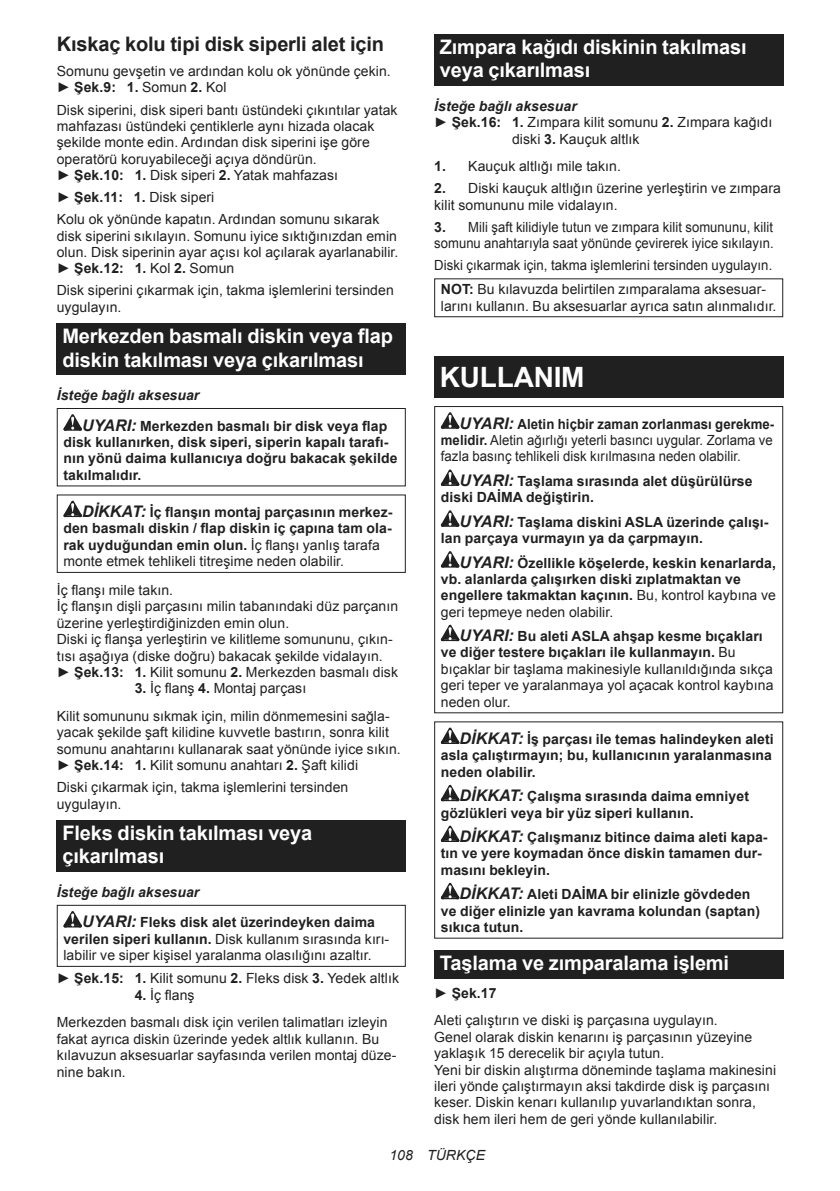
<style>
.page{position:relative;width:840px;height:1191px;background:#fff}
.page>*{position:absolute;margin:0;border:0;box-sizing:border-box;transform-origin:0 0}
.t1{font:700 28px "Arial";letter-spacing:-.01em;color:#fff}
.t2{font:700 20px/23.4px "Arial";letter-spacing:-.01em;color:#fff}
.t3{font:700 20px "Arial";letter-spacing:-.01em;color:#202020}
.t4{font:14px/16.4px "Arial";letter-spacing:.005em;color:#202020}
.t5{font:700 14px/16.4px "Arial";letter-spacing:.005em;color:#202020}
.t6{font:14px/16.4px "Arial";letter-spacing:.005em;color:#202020;text-align:center;scale:.94 1}
.t7{font:14px/16.4px "Arial";letter-spacing:.005em;color:#202020;scale:.93 1}
.t8{font:italic 700 14px "Arial";letter-spacing:.005em;color:#202020}
.t9{font:italic 14px "Arial";letter-spacing:.005em;color:#202020}
.s1{font-weight:700}
.s2{font-style:italic}
.s3{font-style:italic;font-size:16px}
.s4{font-weight:400}
.s5{font-weight:700;font-style:italic;font-size:16px}
</style>
<div class="page">
<div style="left:57px;top:323px;width:348px;height:52px;background:#202020"></div>
<svg style="left:63px;top:414px;width:19px;height:16px"></svg>
<div style="left:57px;top:408px;width:348px;height:78px;border:1px solid #202020"></div>
<svg style="left:63px;top:501px;width:19px;height:16px"></svg>
<div style="left:57px;top:494px;width:348px;height:79px;border:1px solid #202020"></div>
<div style="left:57px;top:820px;width:348px;height:52px;background:#202020"></div>
<svg style="left:63px;top:911px;width:19px;height:16px"></svg>
<div style="left:57px;top:904px;width:348px;height:63px;border:1px solid #202020"></div>
<div style="left:434px;top:34px;width:348px;height:52px;background:#202020"></div>
<div style="left:434px;top:278px;width:348px;height:39px;border:1px solid #202020"></div>
<div style="left:434px;top:357px;width:348px;height:41px;background:#202020"></div>
<svg style="left:440px;top:412px;width:19px;height:16px"></svg>
<svg style="left:440px;top:469px;width:19px;height:17px"></svg>
<svg style="left:440px;top:510px;width:19px;height:16px"></svg>
<svg style="left:440px;top:551px;width:19px;height:16px"></svg>
<svg style="left:440px;top:624px;width:19px;height:17px"></svg>
<div style="left:434px;top:406px;width:348px;height:307px;border:1px solid #202020"></div>
<svg style="left:440px;top:727px;width:19px;height:17px"></svg>
<svg style="left:440px;top:785px;width:19px;height:16px"></svg>
<svg style="left:440px;top:825px;width:19px;height:17px"></svg>
<svg style="left:440px;top:883px;width:19px;height:16px"></svg>
<div style="left:434px;top:950px;width:348px;height:28px;background:#202020"></div>
<h2 class="t3" style="left:57px;top:31px;width:329px">Kıskaç kolu tipi disk siperli alet için</h2>
<p class="t4" style="left:57px;top:63px;width:335px">Somunu gevşetin ve ardından kolu ok yönünde çekin. ► <span class="s1">Şek.9: 1.</span> Somun <span class="s1">2.</span> Kol</p>
<p class="t4" style="left:57px;top:102px;width:342px">Disk siperini, disk siperi bantı üstündeki çıkıntılar yatak mahfazası üstündeki çentiklerle aynı hizada olacak şekilde monte edin. Ardından disk siperini işe göre operatörü koruyabileceği açıya döndürün.<br>► <span class="s1">Şek.10: 1.</span> Disk siperi <span class="s1">2.</span> Yatak mahfazası</p>
<p class="t4" style="left:57px;top:186px;width:324px;line-height:22px">► <span class="s1">Şek.11: 1.</span> Disk siperi<br>Kolu ok yönünde kapatın. Ardından somunu sıkarak</p>
<p class="t4" style="left:57px;top:228px;width:343px;text-align:justify">disk siperini sıkılayın. Somunu iyice sıktığınızdan emin olun. Disk siperinin ayar açısı kol açılarak ayarlanabilir. ► <span class="s1">Şek.12: 1.</span> Kol <span class="s1">2.</span> Somun</p>
<p class="t4" style="left:57px;top:282px;width:338px">Disk siperini çıkarmak için, takma işlemlerini tersinden uygulayın.</p>
<h2 class="t2" style="left:62px;top:325px;width:332px">Merkezden basmalı diskin veya flap diskin takılması veya çıkarılması</h2>
<p class="t5" style="left:82px;top:380px;width:306px;line-height:30.6px;text-indent:-25px"><span class="s2">İsteğe bağlı aksesuar<br></span><span class="s3">UYARI:</span> Merkezden basmalı bir disk veya flap</p>
<p class="t5" style="left:63px;top:434px;width:335px">disk kullanırken, disk siperi, siperin kapalı tarafı&shy;nın yönü daima kullanıcıya doğru bakacak şekilde takılmalıdır.</p>
<p class="t5" style="left:63px;top:504px;width:330px;text-indent:19px"><span class="s3">DİKKAT:</span> İç flanşın montaj parçasının merkez&shy;den basmalı diskin / flap diskin iç çapına tam ola&shy;rak uyduğundan emin olun. <span class="s4">İç flanşı yanlış tarafa monte etmek tehlikeli titreşime neden olabilir.</span></p>
<p class="t4" style="left:57px;top:582px;width:343px">İç flanşı mile takın.<br>İç flanşın dişli parçasını milin tabanındaki düz parçanın üzerine yerleştirdiğinizden emin olun.<br>Diski iç flanşa yerleştirin ve kilitleme somununu, çıkın&shy;tısı aşağıya (diske doğru) bakacak şekilde vidalayın. ► <span class="s1">Şek.13: 1.</span> Kilit somunu <span class="s1">2.</span> Merkezden basmalı disk</p>
<p class="t4" style="left:57px;top:674px;width:334px;line-height:27.8px;text-align:center"><span class="s1">3.</span> İç flanş <span class="s1">4.</span> Montaj parçası<br>Kilit somununu sıkmak için, milin dönmemesini sağla-</p>
<p class="t4" style="left:57px;top:724px;width:345px">yacak şekilde şaft kilidine kuvvetle bastırın, sonra kilit somunu anahtarını kullanarak saat yönünde iyice sıkın. ► <span class="s1">Şek.14: 1.</span> Kilit somunu anahtarı <span class="s1">2.</span> Şaft kilidi</p>
<p class="t4" style="left:57px;top:779px;width:293px">Diski çıkarmak için, takma işlemlerini tersinden uygulayın.</p>
<h2 class="t2" style="left:62px;top:822px;width:251px">Fleks diskin takılması veya çıkarılması</h2>
<p class="t5" style="left:82px;top:877px;width:294px;line-height:30.6px;text-indent:-25px"><span class="s2">İsteğe bağlı aksesuar<br></span><span class="s3">UYARI:</span> Fleks disk alet üzerindeyken daima</p>
<p class="t4" style="left:63px;top:930px;width:327px"><span class="s1">verilen siperi kullanın.</span> Disk kullanım sırasında kırı&shy;labilir ve siper kişisel yaralanma olasılığını azaltır.</p>
<p class="t4" style="left:57px;top:970px;width:343px">► <span class="s1">Şek.15: 1.</span> Kilit somunu <span class="s1">2.</span> Fleks disk <span class="s1">3.</span> Yedek altlık</p>
<p class="t4" style="left:57px;top:981px;width:332px;line-height:27.8px;text-indent:78px"><span class="s1">4.</span> İç flanş<br>Merkezden basmalı disk için verilen talimatları izleyin</p>
<p class="t4" style="left:57px;top:1030px;width:341px">fakat ayrıca diskin üzerinde yedek altlık kullanın. Bu kılavuzun aksesuarlar sayfasında verilen montaj düze&shy;nine bakın.</p>
<h2 class="t2" style="left:439px;top:36px;width:308px">Zımpara kağıdı diskinin takılması veya çıkarılması</h2>
<p class="t8" style="left:434px;top:97px;width:144px">İsteğe bağlı aksesuar</p>
<p class="t4" style="left:434px;top:114px;width:339px">► <span class="s1">Şek.16: 1.</span> Zımpara kilit somunu <span class="s1">2.</span> Zımpara kağıdı</p>
<p class="t4" style="left:512px;top:132px;width:129px">diski <span class="s1">3.</span> Kauçuk altlık</p>
<p class="t4" style="left:434px;top:158px;width:188px"><span class="s1">1.</span> Kauçuk altlığı mile takın.</p>
<p class="t4" style="left:434px;top:180px;width:348px"><span class="s1">2.</span> Diski kauçuk altlığın üzerine yerleştirin ve zımpara kilit somununu mile vidalayın.</p>
<p class="t7" style="left:434px;top:219px;width:366px"><span class="s1">3.</span> Mili şaft kilidiyle tutun ve zımpara kilit somununu, kilit somunu anahtarıyla saat yönünde çevirerek iyice sıkılayın.</p>
<p class="t6" style="left:434px;top:254px;width:361px;line-height:23.8px">Diski çıkarmak için, takma işlemlerini tersinden uygulayın.<br><span class="s1">NOT:</span> Bu kılavuzda belirtilen zımparalama aksesuar-</p>
<p class="t4" style="left:440px;top:297px;width:337px">larını kullanın. Bu aksesuarlar ayrıca satın alınmalıdır.</p>
<h1 class="t1" style="left:439px;top:365px;width:146px">KULLANIM</h1>
<p class="t6" style="left:440px;top:416px;width:356px;text-align:justify;text-indent:19px"><span class="s5">UYARI:</span> <span class="s1">Aletin hiçbir zaman zorlanması gerekme&shy;melidir.</span> Aletin ağırlığı yeterli basıncı uygular. Zorlama ve fazla basınç tehlikeli disk kırılmasına neden olabilir.</p>
<p class="t5" style="left:440px;top:473px;width:313px;text-indent:19px"><span class="s3">UYARI:</span> Taşlama sırasında alet düşürülürse diski DAİMA değiştirin.</p>
<p class="t5" style="left:440px;top:514px;width:329px;text-indent:19px"><span class="s3">UYARI:</span> Taşlama diskini ASLA üzerinde çalışı&shy;lan parçaya vurmayın ya da çarpmayın.</p>
<p class="t5" style="left:440px;top:555px;width:336px;text-indent:19px"><span class="s3">UYARI:</span> Özellikle köşelerde, keskin kenarlarda, vb. alanlarda çalışırken diski zıplatmaktan ve engellere takmaktan kaçının. <span class="s4">Bu, kontrol kaybına ve geri tepmeye neden olabilir.</span></p>
<p class="t4" style="left:440px;top:628px;width:334px;text-indent:19px"><span class="s5">UYARI:</span> <span class="s1">Bu aleti ASLA ahşap kesme bıçakları ve diğer testere bıçakları ile kullanmayın.</span> Bu bıçaklar bir taşlama makinesiyle kullanıldığında sıkça geri teper ve yaralanmaya yol açacak kontrol kaybına neden olur.</p>
<p class="t5" style="left:440px;top:731px;width:334px;text-align:justify;text-indent:19px"><span class="s3">DİKKAT:</span> İş parçası ile temas halindeyken aleti asla çalıştırmayın; bu, kullanıcının yaralanmasına neden olabilir.</p>
<p class="t5" style="left:440px;top:788px;width:309px;text-indent:19px"><span class="s3">DİKKAT:</span> Çalışma sırasında daima emniyet gözlükleri veya bir yüz siperi kullanın.</p>
<p class="t5" style="left:440px;top:829px;width:328px;text-indent:19px"><span class="s3">DİKKAT:</span> Çalışmanız bitince daima aleti kapa&shy;tın ve yere koymadan önce diskin tamamen dur&shy;masını bekleyin.</p>
<p class="t5" style="left:440px;top:886px;width:320px;text-indent:19px"><span class="s3">DİKKAT:</span> Aleti DAİMA bir elinizle gövdeden ve diğer elinizle yan kavrama kolundan (saptan) sıkıca tutun.</p>
<h2 class="t2" style="left:439px;top:952px;width:291px">Taşlama ve zımparalama işlemi</h2>
<p class="t4" style="left:434px;top:979px;width:285px;line-height:27.8px">► <span class="s1">Şek.17<br></span>Aleti çalıştırın ve diski iş parçasına uygulayın.</p>
<p class="t4" style="left:434px;top:1028px;width:343px">Genel olarak diskin kenarını iş parçasının yüzeyine yaklaşık 15 derecelik bir açıyla tutun.<br>Yeni bir diskin alıştırma döneminde taşlama makinesini ileri yönde çalıştırmayın aksi takdirde disk iş parçasını keser. Diskin kenarı kullanılıp yuvarlandıktan sonra, disk hem ileri hem de geri yönde kullanılabilir.</p>
<p class="t9" style="left:389px;top:1150px;width:97px">108 TÜRKÇE</p>
</div>
